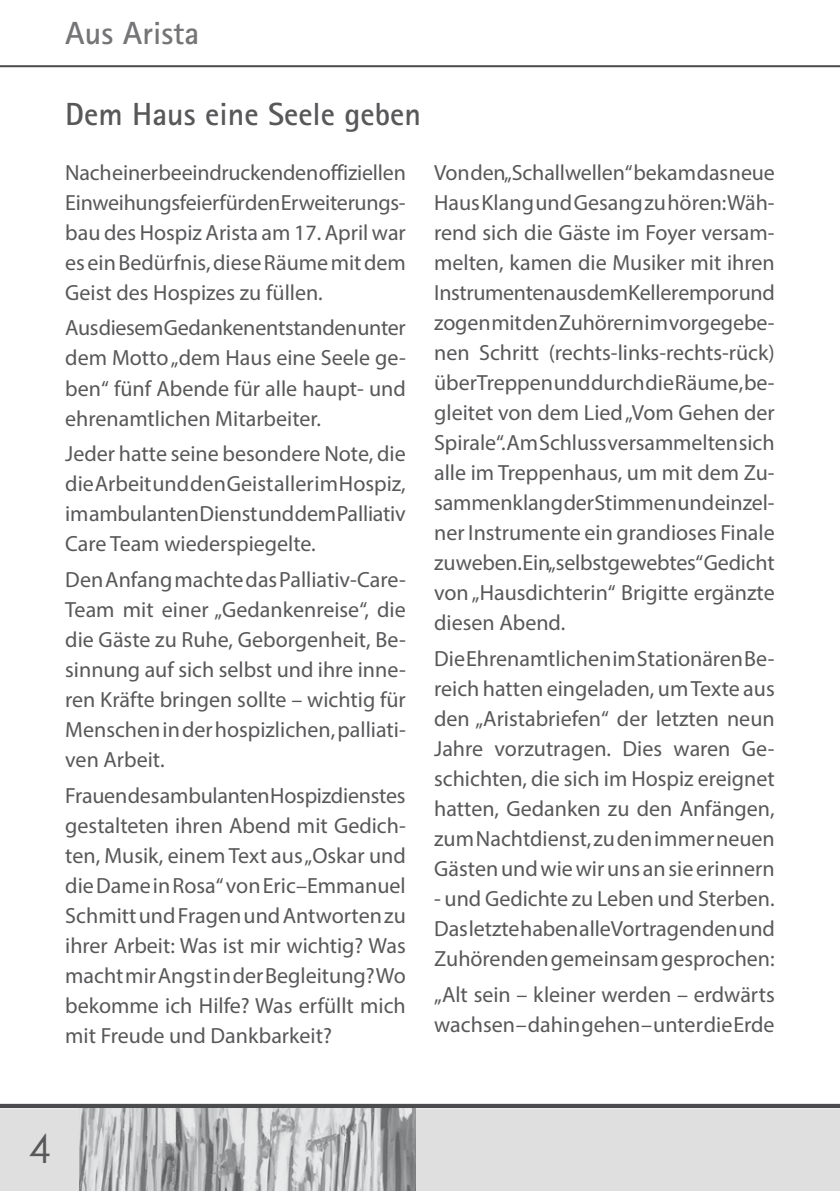
<style>
.page{position:relative;width:840px;height:1191px;background:#fff}
.page>*{position:absolute;margin:0;border:0;box-sizing:border-box;transform-origin:0 0}
.t1{font:40px "Century Gothic";color:#58585a}
.t2{font:700 32px "Rotis Sans Serif Std";color:#58585a}
.t3{font:700 32px "Rotis Sans Serif Std";color:#757577}
.t4{font:22px/30px "Myriad Pro";color:#58585a;text-align:justify}
</style>
<div class="page">
<div style="left:0;top:1108px;width:839px;height:83px;background:#dfdfdf"></div>
<img style="left:79px;top:1108px;width:336px;height:83px">
<hr style="left:0;top:65px;width:839px;height:2px;background:#4b4b4d">
<hr style="left:0;top:1104px;width:839px;height:4px;background:#4b4b4d">
<h2 class="t3" style="left:65px;top:13px;width:135px">Aus Arista</h2>
<h2 class="t2" style="left:65px;top:93px;width:357px">Dem Haus eine Seele geben</h2>
<p class="t4" style="left:65px;top:157px;width:342px">Nach einer beeindruckenden offiziellen Einweihungsfeier für den Erweiterungs&shy;bau des Hospiz Arista am 17. April war es ein Bedürfnis, diese Räume mit dem Geist des Hospizes zu füllen.</p>
<p class="t4" style="left:65px;top:313px;width:342px">Aus diesem Gedanken entstanden unter dem Motto „dem Haus eine Seele ge&shy;ben“ fünf Abende für alle haupt- und ehrenamtlichen Mitarbeiter.</p>
<p class="t4" style="left:65px;top:438px;width:342px">Jeder hatte seine besondere Note, die die Arbeit und den Geist aller im Hospiz, im ambulanten Dienst und dem Palliativ Care Team wiederspiegelte.</p>
<p class="t4" style="left:65px;top:564px;width:342px">Den Anfang machte das Palliativ-Care-Team mit einer „Gedankenreise“, die die Gäste zu Ruhe, Geborgenheit, Be&shy;sinnung auf sich selbst und ihre inne&shy;ren Kräfte bringen sollte – wichtig für Menschen in der hospizlichen, palliati&shy;ven Arbeit.</p>
<p class="t4" style="left:65px;top:780px;width:342px">Frauen des ambulanten Hospizdienstes gestalteten ihren Abend mit Gedich&shy;ten, Musik, einem Text aus „Oskar und die Dame in Rosa“ von Eric–Emmanuel Schmitt und Fragen und Antworten zu ihrer Arbeit: Was ist mir wichtig? Was macht mir Angst in der Begleitung? Wo bekomme ich Hilfe? Was erfüllt mich mit Freude und Dankbarkeit?</p>
<p class="t4" style="left:434px;top:157px;width:342px">Von den „Schallwellen“ bekam das neue Haus Klang und Gesang zu hören: Wäh&shy;rend sich die Gäste im Foyer versam&shy;melten, kamen die Musiker mit ihren Instrumenten aus dem Keller empor und zogen mit den Zuhörern im vorgegebe&shy;nen Schritt (rechts-links-rechts-rück) über Treppen und durch die Räume, be&shy;gleitet von dem Lied „Vom Gehen der Spirale“. Am Schluss versammelten sich alle im Treppenhaus, um mit dem Zu&shy;sammenklang der Stimmen und einzel&shy;ner Instrumente ein grandioses Finale zu weben. Ein „selbstgewebtes“ Gedicht von „Hausdichterin“ Brigitte ergänzte diesen Abend.</p>
<p class="t4" style="left:434px;top:643px;width:342px">Die Ehrenamtlichen im Stationären Be&shy;reich hatten eingeladen, um Texte aus den „Aristabriefen“ der letzten neun Jahre vorzutragen. Dies waren Ge&shy;schichten, die sich im Hospiz ereignet hatten, Gedanken zu den Anfängen, zum Nachtdienst, zu den immer neuen Gästen und wie wir uns an sie erinnern</p>
<p class="t4" style="left:434px;top:883px;width:342px">- und Gedichte zu Leben und Sterben.<br>Das letzte haben alle Vortragenden und Zuhörenden gemeinsam gesprochen:</p>
<p class="t4" style="left:434px;top:979px;width:342px">„Alt sein – kleiner werden – erdwärts wachsen – dahin gehen – unter die Erde</p>
<h1 class="t1" style="left:28px;top:1121px;width:24px">4</h1>
</div>
